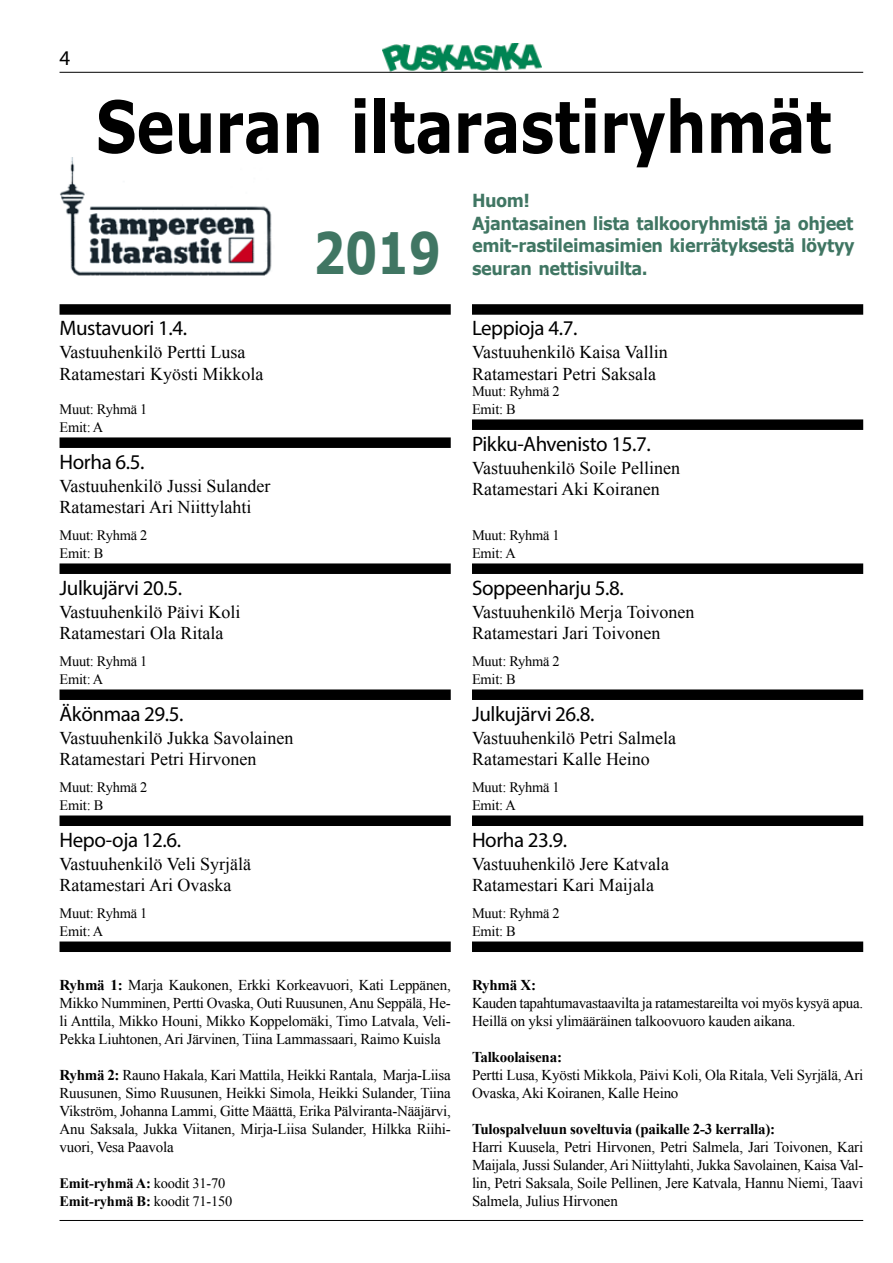
<style>
.page{position:relative;width:893px;height:1263px;background:#fff}
.page>*{position:absolute;margin:0;border:0;box-sizing:border-box;transform-origin:0 0}
.t1{font:700 72px "Verdana";letter-spacing:-.005em;color:#000;scale:.8 1}
.t2{font:700 57px "Verdana";color:#407663;scale:.8 1}
.t3{font:21px "Myriad Pro";letter-spacing:-.02em;color:#000}
.t4{font:18px/21.6px "Times New Roman";color:#000}
.t5{font:700 18px/22.5px "Verdana";letter-spacing:-.025em;color:#407663;scale:.9 1}
.t6{font:15px/18px "Times New Roman";letter-spacing:-.015em;color:#000;text-align:justify}
.t7{font:700 15px "Times New Roman";letter-spacing:-.015em;color:#000}
.t8{font:14.4px/18px "Times New Roman";letter-spacing:-.015em;color:#000}
.t9{font:700 14.4px/18px "Times New Roman";letter-spacing:-.015em;color:#000}
.s1{font-weight:700}
.s2{font-weight:400}
</style>
<div class="page">
<img style="left:382px;top:44px;width:159px;height:28px">
<hr style="left:60px;top:72px;width:803px;height:1px;background:#000">
<hr style="left:60px;top:1220px;width:803px;height:1px;background:#000">
<div style="left:60px;top:304px;width:391px;height:11px;background:#000"></div>
<div style="left:60px;top:437px;width:391px;height:11px;background:#000"></div>
<div style="left:60px;top:563px;width:391px;height:11px;background:#000"></div>
<div style="left:60px;top:689px;width:391px;height:11px;background:#000"></div>
<div style="left:60px;top:815px;width:391px;height:11px;background:#000"></div>
<div style="left:60px;top:941px;width:391px;height:11px;background:#000"></div>
<div style="left:472px;top:304px;width:391px;height:11px;background:#000"></div>
<div style="left:472px;top:419px;width:391px;height:11px;background:#000"></div>
<div style="left:472px;top:563px;width:391px;height:11px;background:#000"></div>
<div style="left:472px;top:689px;width:391px;height:11px;background:#000"></div>
<div style="left:472px;top:815px;width:391px;height:11px;background:#000"></div>
<div style="left:472px;top:941px;width:391px;height:11px;background:#000"></div>
<img style="left:60px;top:158px;width:212px;height:118px">
<h3 class="t3" style="left:60px;top:45px;width:12px">4</h3>
<h1 class="t1" style="left:96px;top:76px;width:922px">Seuran iltarastiryhmät</h1>
<h2 class="t2" style="left:313px;top:213px;width:161px">2019</h2>
<p class="t5" style="left:472px;top:189px;width:427px">Huom!<br>Ajantasainen lista talkooryhmistä ja ohjeet emit-rastileimasimien kierrätyksestä löytyy seuran nettisivuilta.</p>
<h3 class="t3" style="left:60px;top:315px;width:129px">Mustavuori 1.4.</h3>
<p class="t4" style="left:60px;top:341px;width:205px">Vastuuhenkilö Pertti Lusa<br>Ratamestari Kyösti Mikkola</p>
<p class="t8" style="left:60px;top:400px;width:89px">Muut: Ryhmä 1<br>Emit: A</p>
<h3 class="t3" style="left:60px;top:448px;width:86px">Horha 6.5.</h3>
<p class="t4" style="left:60px;top:475px;width:213px">Vastuuhenkilö Jussi Sulander<br>Ratamestari Ari Niittylahti</p>
<p class="t8" style="left:60px;top:526px;width:89px">Muut: Ryhmä 2<br>Emit: B</p>
<h3 class="t3" style="left:60px;top:574px;width:124px">Julkujärvi 20.5.</h3>
<p class="t4" style="left:60px;top:601px;width:183px">Vastuuhenkilö Päivi Koli<br>Ratamestari Ola Ritala</p>
<p class="t8" style="left:60px;top:652px;width:89px">Muut: Ryhmä 1<br>Emit: A</p>
<h3 class="t3" style="left:60px;top:700px;width:126px">Äkönmaa 29.5.</h3>
<p class="t4" style="left:60px;top:727px;width:235px">Vastuuhenkilö Jukka Savolainen<br>Ratamestari Petri Hirvonen</p>
<p class="t8" style="left:60px;top:778px;width:89px">Muut: Ryhmä 2<br>Emit: B</p>
<h3 class="t3" style="left:60px;top:826px;width:123px">Hepo-oja 12.6.</h3>
<p class="t4" style="left:60px;top:853px;width:193px">Vastuuhenkilö Veli Syrjälä<br>Ratamestari Ari Ovaska</p>
<p class="t8" style="left:60px;top:904px;width:89px">Muut: Ryhmä 1<br>Emit: A</p>
<p class="t6" style="left:60px;top:976px;width:393px"><span class="s1">Ryhmä 1:</span> Marja Kaukonen, Erkki Korkeavuori, Kati Leppänen, Mikko Numminen, Pertti Ovaska, Outi Ruusunen, Anu Seppälä, He&shy;li Anttila, Mikko Houni, Mikko Koppelomäki, Timo Latvala, Veli-Pekka Liuhtonen, Ari Järvinen, Tiina Lammassaari, Raimo Kuisla</p>
<p class="t6" style="left:60px;top:1066px;width:393px"><span class="s1">Ryhmä 2:</span> Rauno Hakala, Kari Mattila, Heikki Rantala, Marja-Liisa Ruusunen, Simo Ruusunen, Heikki Simola, Heikki Sulander, Tiina Vikström, Johanna Lammi, Gitte Määttä, Erika Pälviranta-Nääjärvi, Anu Saksala, Jukka Viitanen, Mirja-Liisa Sulander, Hilkka Riihi&shy;vuori, Vesa Paavola</p>
<p class="t9" style="left:60px;top:1174px;width:174px">Emit-ryhmä A: <span class="s2">koodit 31-70<br></span>Emit-ryhmä B: <span class="s2">koodit 71-150</span></p>
<h3 class="t3" style="left:472px;top:315px;width:107px">Leppioja 4.7.</h3>
<p class="t4" style="left:472px;top:341px;width:197px">Vastuuhenkilö Kaisa Vallin<br>Ratamestari Petri Saksala</p>
<p class="t8" style="left:472px;top:382px;width:89px">Muut: Ryhmä 2<br>Emit: B</p>
<h3 class="t3" style="left:472px;top:430px;width:180px">Pikku-Ahvenisto 15.7.</h3>
<p class="t4" style="left:472px;top:457px;width:210px">Vastuuhenkilö Soile Pellinen<br>Ratamestari Aki Koiranen</p>
<p class="t8" style="left:472px;top:526px;width:89px">Muut: Ryhmä 1<br>Emit: A</p>
<h3 class="t3" style="left:472px;top:574px;width:153px">Soppeenharju 5.8.</h3>
<p class="t4" style="left:472px;top:601px;width:224px">Vastuuhenkilö Merja Toivonen<br>Ratamestari Jari Toivonen</p>
<p class="t8" style="left:472px;top:652px;width:89px">Muut: Ryhmä 2<br>Emit: B</p>
<h3 class="t3" style="left:472px;top:700px;width:124px">Julkujärvi 26.8.</h3>
<p class="t4" style="left:472px;top:727px;width:205px">Vastuuhenkilö Petri Salmela<br>Ratamestari Kalle Heino</p>
<p class="t8" style="left:472px;top:778px;width:89px">Muut: Ryhmä 1<br>Emit: A</p>
<h3 class="t3" style="left:472px;top:826px;width:97px">Horha 23.9.</h3>
<p class="t4" style="left:472px;top:853px;width:198px">Vastuuhenkilö Jere Katvala<br>Ratamestari Kari Maijala</p>
<p class="t8" style="left:472px;top:904px;width:89px">Muut: Ryhmä 2<br>Emit: B</p>
<p class="t7" style="left:472px;top:975px;width:66px">Ryhmä X:</p>
<p class="t6" style="left:472px;top:994px;width:393px">Kauden tapahtumavastaavilta ja ratamestareilta voi myös kysyä apua.<br>Heillä on yksi ylimääräinen talkoovuoro kauden aikana.</p>
<p class="t7" style="left:472px;top:1047px;width:91px">Talkoolaisena:</p>
<p class="t6" style="left:472px;top:1066px;width:393px">Pertti Lusa, Kyösti Mikkola, Päivi Koli, Ola Ritala, Veli Syrjälä, Ari<br>Ovaska, Aki Koiranen, Kalle Heino</p>
<p class="t7" style="left:472px;top:1119px;width:305px">Tulospalveluun soveltuvia (paikalle 2-3 kerralla):</p>
<p class="t6" style="left:472px;top:1138px;width:393px">Harri Kuusela, Petri Hirvonen, Petri Salmela, Jari Toivonen, Kari Maijala, Jussi Sulander, Ari Niittylahti, Jukka Savolainen, Kaisa Val&shy;lin, Petri Saksala, Soile Pellinen, Jere Katvala, Hannu Niemi, Taavi Salmela, Julius Hirvonen</p>
</div>
